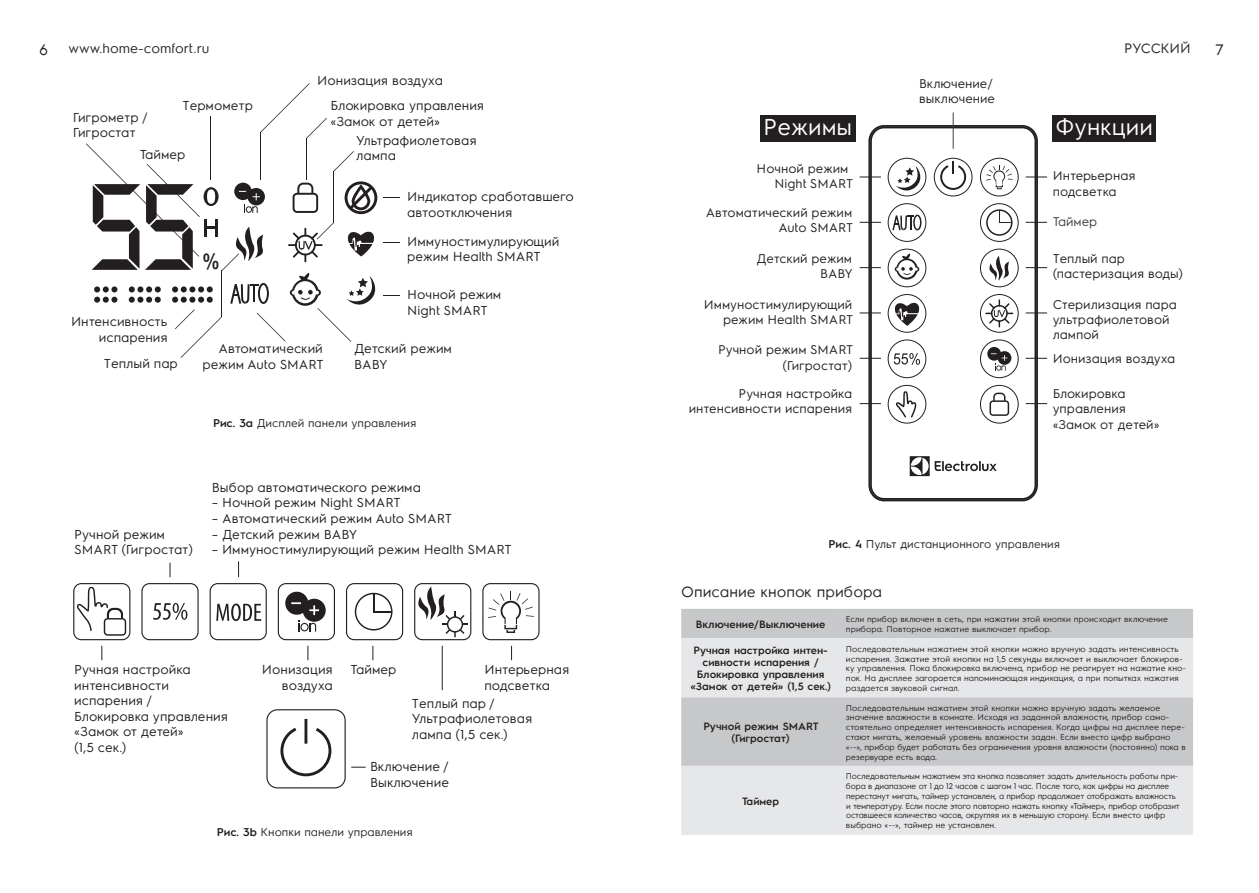
<style>
.page{position:relative;width:1259px;height:893px;background:#fff}
.page>*{position:absolute;margin:0;border:0;box-sizing:border-box;transform-origin:0 0}
.t1{font:23.1px "Electrolux Sans";color:#fff}
.t2{font:700 22.05px "Helvetica Neue LTCYR";color:#231f20;scale:.8 1}
.t3{font:15px "Electrolux Sans C";color:#231f20}
.t4{font:13.5px "Electrolux Sans C";color:#231f20}
.t5{font:13.05px/15.6px "Electrolux Sans";color:#231f20}
.t6{font:12.6px/15.1px "Electrolux Sans";color:#231f20}
.t7{font:12.6px "Electrolux Sans";color:#3e3e3f}
.t8{font:11.25px "Electrolux Sans C";color:#231f20}
.t9{font:600 10.5px/12px "Electrolux Sans C";color:#231f20;text-align:center}
.t10{font:8.25px/9.8px "Electrolux Sans C";color:#231f20}
.t11{font:8.25px/9.8px "Electrolux Sans C";letter-spacing:-.02em;color:#231f20}
.s1{font-weight:600}
</style>
<div class="page">
<div style="left:681px;top:609px;width:512px;height:29px;background:#c7c8ca"></div>
<svg style="left:681px;top:638px;width:512px;height:197px;background:#dbdcde"></svg>
<svg style="left:868px;top:125px;width:170px;height:376px"></svg>
<svg style="left:887px;top:158px;width:39px;height:38px"></svg>
<svg style="left:933px;top:158px;width:39px;height:38px"></svg>
<svg style="left:887px;top:203px;width:39px;height:39px"></svg>
<svg style="left:887px;top:339px;width:39px;height:39px"></svg>
<svg style="left:980px;top:158px;width:38px;height:38px"></svg>
<svg style="left:980px;top:203px;width:38px;height:39px"></svg>
<svg style="left:980px;top:249px;width:38px;height:38px"></svg>
<svg style="left:980px;top:294px;width:38px;height:39px"></svg>
<svg style="left:980px;top:339px;width:38px;height:39px"></svg>
<svg style="left:887px;top:249px;width:39px;height:38px"></svg>
<svg style="left:887px;top:294px;width:39px;height:39px"></svg>
<svg style="left:980px;top:385px;width:38px;height:39px"></svg>
<svg style="left:887px;top:385px;width:39px;height:39px"></svg>
<div style="left:759px;top:115px;width:96px;height:27px;background:#231f20"></div>
<div style="left:1052px;top:115px;width:104px;height:27px;background:#231f20"></div>
<svg style="left:1025px;top:358px;width:22px;height:1px"></svg>
<svg style="left:1025px;top:403px;width:22px;height:1px"></svg>
<svg style="left:1025px;top:313px;width:22px;height:1px"></svg>
<svg style="left:1025px;top:267px;width:22px;height:1px"></svg>
<svg style="left:1025px;top:222px;width:22px;height:1px"></svg>
<svg style="left:1025px;top:177px;width:22px;height:1px"></svg>
<svg style="left:859px;top:358px;width:22px;height:1px"></svg>
<svg style="left:859px;top:403px;width:22px;height:1px"></svg>
<svg style="left:859px;top:313px;width:22px;height:1px"></svg>
<svg style="left:859px;top:267px;width:22px;height:1px"></svg>
<svg style="left:859px;top:222px;width:22px;height:1px"></svg>
<svg style="left:859px;top:177px;width:22px;height:1px"></svg>
<hr style="left:953px;top:113px;width:1px;height:36px;background:#3e3e3f">
<svg style="left:909px;top:456px;width:87px;height:20px"></svg>
<svg style="left:86px;top:83px;width:314px;height:275px"></svg>
<svg style="left:238px;top:561px;width:1px;height:16px"></svg>
<svg style="left:511px;top:646px;width:1px;height:14px"></svg>
<svg style="left:372px;top:646px;width:1px;height:14px"></svg>
<svg style="left:170px;top:563px;width:1px;height:14px"></svg>
<svg style="left:351px;top:767px;width:15px;height:1px"></svg>
<svg style="left:307px;top:646px;width:1px;height:14px"></svg>
<svg style="left:101px;top:646px;width:1px;height:14px"></svg>
<hr style="left:442px;top:646px;width:1px;height:44px;background:#231f20">
<svg style="left:278px;top:583px;width:57px;height:57px"></svg>
<svg style="left:414px;top:583px;width:57px;height:57px"></svg>
<svg style="left:346px;top:583px;width:57px;height:57px"></svg>
<svg style="left:482px;top:583px;width:57px;height:57px"></svg>
<svg style="left:141px;top:583px;width:58px;height:57px"></svg>
<svg style="left:210px;top:583px;width:57px;height:57px"></svg>
<svg style="left:73px;top:583px;width:57px;height:57px"></svg>
<div style="left:266px;top:709px;width:80px;height:79px;border:1px solid #231f20;border-radius:10px"></div>
<hr style="left:304px;top:719px;width:3px;height:25px;background:#231f20">
<svg style="left:280px;top:725px;width:52px;height:52px"></svg>
<h3 class="t3" style="left:39px;top:39px;width:11px">6</h3>
<h3 class="t4" style="left:69px;top:39px;width:142px">www.home-comfort.ru</h3>
<h3 class="t4" style="left:1124px;top:39px;width:68px">РУССКИЙ</h3>
<h3 class="t3" style="left:1215px;top:39px;width:10px">7</h3>
<h3 class="t5" style="left:182px;top:97px;width:72px">Термометр</h3>
<h3 class="t5" style="left:73px;top:109px;width:77px">Гигрометр /<br>Гигростат</h3>
<h3 class="t5" style="left:140px;top:145px;width:47px">Таймер</h3>
<h3 class="t5" style="left:317px;top:71px;width:127px">Ионизация воздуха</h3>
<h3 class="t5" style="left:330px;top:97px;width:155px">Блокировка управления «Замок от детей»</h3>
<h3 class="t5" style="left:356px;top:132px;width:122px">Ультрафиолетовая лампа</h3>
<h3 class="t5" style="left:407px;top:188px;width:168px">Индикатор сработавшего автоотключения</h3>
<h3 class="t5" style="left:71px;top:313px;width:98px;text-align:right">Интенсивность испарения</h3>
<h2 class="t2" style="left:202px;top:249px;width:24px">%</h2>
<h3 class="t5" style="left:218px;top:340px;width:106px">Автоматический</h3>
<h3 class="t5" style="left:104px;top:355px;width:76px">Теплый пар</h3>
<h3 class="t5" style="left:202px;top:356px;width:123px">режим Auto SMART</h3>
<h3 class="t5" style="left:407px;top:232px;width:154px">Иммуностимулирующий режим Health SMART</h3>
<h3 class="t5" style="left:407px;top:286px;width:96px">Ночной режим<br>Night SMART</h3>
<h3 class="t5" style="left:354px;top:340px;width:99px">Детский режим<br>BABY</h3>
<h3 class="t8" style="left:213px;top:415px;width:205px"><span class="s1">Рис. 3a</span> Дисплей панели управления</h3>
<h3 class="t5" style="left:74px;top:525px;width:120px">Ручной режим<br>SMART (Гигростат)</h3>
<h3 class="t5" style="left:212px;top:479px;width:211px">Выбор автоматического режима</h3>
<h3 class="t5" style="left:212px;top:494px;width:190px">– Ночной режим Night SMART</h3>
<h3 class="t5" style="left:212px;top:510px;width:242px">– Автоматический режим Auto SMART</h3>
<h3 class="t5" style="left:212px;top:525px;width:147px">– Детский режим BABY</h3>
<h3 class="t5" style="left:212px;top:541px;width:301px">– Иммуностимулирующий режим Health SMART</h3>
<h3 class="t5" style="left:74px;top:661px;width:155px">Ручная настройка интенсивности испарения /<br>Блокировка управления «Замок от детей»<br>(1,5 сек.)</h3>
<h3 class="t5" style="left:262px;top:661px;width:72px;text-align:right">Ионизация воздуха</h3>
<h3 class="t5" style="left:351px;top:661px;width:47px">Таймер</h3>
<h3 class="t5" style="left:484px;top:661px;width:86px">Интерьерная подсветка</h3>
<h3 class="t5" style="left:412px;top:694px;width:122px">Теплый пар /<br>Ультрафиолетовая лампа (1,5 сек.)</h3>
<h3 class="t5" style="left:370px;top:758px;width:81px">Включение /<br>Выключение</h3>
<h3 class="t8" style="left:217px;top:824px;width:198px"><span class="s1">Рис. 3b</span> Кнопки панели управления</h3>
<h3 class="t6" style="left:919px;top:75px;width:77px">Включение/ выключение</h3>
<h1 class="t1" style="left:763px;top:111px;width:90px">Режимы</h1>
<h1 class="t1" style="left:1055px;top:111px;width:99px">Функции</h1>
<h3 class="t6" style="left:774px;top:160px;width:80px;text-indent:-18px">Ночной режим<br>Night SMART</h3>
<h3 class="t6" style="left:706px;top:204px;width:149px;text-align:right">Автоматический режим<br>Auto SMART</h3>
<h3 class="t6" style="left:756px;top:250px;width:98px;text-align:right">Детский режим<br>BABY</h3>
<h3 class="t6" style="left:704px;top:296px;width:151px;text-align:right">Иммуностимулирующий режим Health SMART</h3>
<h3 class="t6" style="left:718px;top:342px;width:137px;text-align:right">Ручной режим SMART (Гигростат)</h3>
<h3 class="t6" style="left:689px;top:385px;width:165px;text-align:right">Ручная настройка интенсивности испарения</h3>
<h3 class="t6" style="left:1052px;top:168px;width:84px">Интерьерная подсветка</h3>
<h3 class="t7" style="left:1052px;top:213px;width:46px">Таймер</h3>
<h3 class="t6" style="left:1052px;top:250px;width:132px">Теплый пар (пастеризация воды)</h3>
<h3 class="t6" style="left:1052px;top:296px;width:126px">Стерилизация пара ультрафиолетовой лампой</h3>
<h3 class="t6" style="left:1052px;top:350px;width:124px">Ионизация воздуха</h3>
<h3 class="t6" style="left:1052px;top:385px;width:108px">Блокировка управления «Замок от детей»</h3>
<h3 class="t8" style="left:828px;top:536px;width:233px"><span class="s1">Рис. 4</span> Пульт дистанционного управления</h3>
<h3 class="t3" style="left:681px;top:581px;width:202px">Описание кнопок прибора</h3>
<p class="t9" style="left:696px;top:618px;width:131px">Включение/Выключение</p>
<p class="t10" style="left:846px;top:614px;width:323px">Если прибор включен в сеть, при нажатии этой кнопки происходит включение прибора. Повторное нажатие выключает прибор.</p>
<p class="t9" style="left:690px;top:644px;width:142px">Ручная настройка интен&shy;сивности испарения /<br>Блокировка управления «Замок от детей» (1,5 сек.)</p>
<p class="t10" style="left:846px;top:644px;width:341px">Последовательным нажатием этой кнопки можно вручную задать интенсивность испарения. Зажатие этой кнопки на 1,5 секунды включает и выключает блокиров&shy;ку управления. Пока блокировка включена, прибор не реагирует на нажатие кно&shy;пок. На дисплее загорается напоминающая индикация, а при попытках нажатия раздается звуковой сигнал.</p>
<p class="t9" style="left:703px;top:720px;width:117px">Ручной режим SMART (Гигростат)</p>
<p class="t10" style="left:846px;top:702px;width:341px">Последовательным нажатием этой кнопки можно вручную задать желаемое значение влажности в комнате. Исходя из заданной влажности, прибор само&shy;стоятельно определяет интенсивность испарения. Когда цифры на дисплее пере&shy;стают мигать, желаемый уровень влажности задан. Если вместо цифр выбрано «--», прибор будет работать без ограничения уровня влажности (постоянно) пока в резервуаре есть вода.</p>
<p class="t9" style="left:742px;top:794px;width:39px">Таймер</p>
<p class="t11" style="left:846px;top:771px;width:335px">Последовательным нажатием эта кнопка позволяет задать длительность работы при&shy;бора в диапазоне от 1 до 12 часов с шагом 1 час. После того, как цифры на дисплее перестанут мигать, таймер установлен, а прибор продолжает отображать влажность и температуру. Если после этого повторно нажать кнопку «Таймер», прибор отобразит оставшееся количество часов, округляя их в меньшую сторону. Если вместо цифр выбрано «--», таймер не установлен.</p>
</div>
